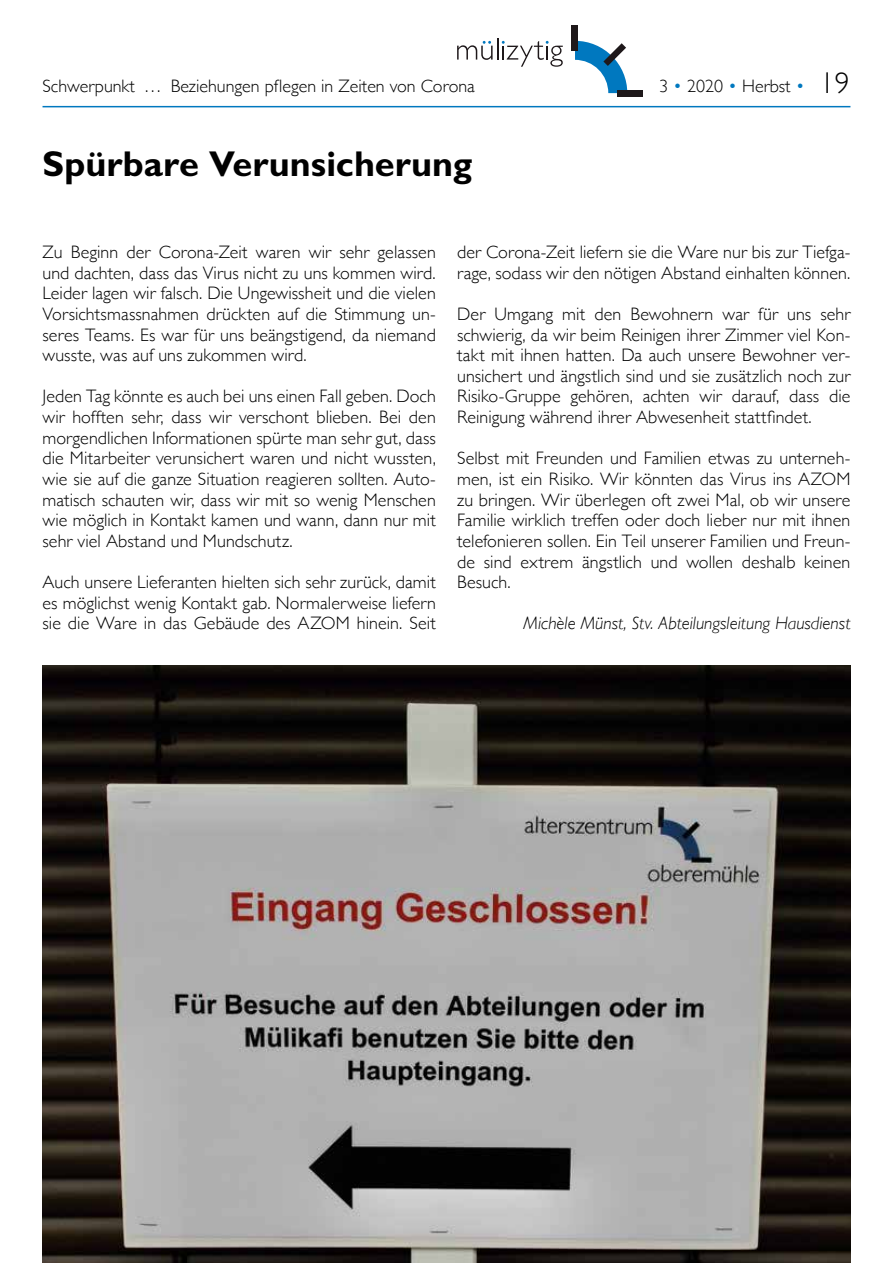
<style>
.page{position:relative;width:893px;height:1263px;background:#fff}
.page>*{position:absolute;margin:0;border:0;box-sizing:border-box;transform-origin:0 0}
.t1{font:700 36px "Gill Sans CE";color:#000}
.t2{font:300 18px/20.7px "Gill Sans";letter-spacing:.005em;color:#000;text-align:justify}
.t3{font:italic 300 18px "Gill Sans";color:#000}
.s1{color:#0078bf}
.s2{font-size:30px}
</style>
<div class="page">
<div style="left:617px;top:90px;width:26px;height:6px;background:#1e181a"></div>
<svg style="left:575px;top:41px;width:52px;height:52px"></svg>
<div style="left:572px;top:25px;width:6px;height:26px;background:#1e181a"></div>
<svg style="left:457px;top:38px;width:106px;height:29px"></svg>
<hr style="left:43px;top:106px;width:807px;height:1px;background:#0078bf">
<img style="left:42px;top:665px;width:808px;height:598px">
<p class="t2" style="left:43px;top:75px;width:434px">Schwerpunkt … Beziehungen pflegen in Zeiten von Corona</p>
<p class="t2" style="left:659px;top:75px;width:192px">3 <span class="s1">•</span> 2020 <span class="s1">•</span> Herbst <span class="s1">•</span> <span class="s2">19</span></p>
<h1 class="t1" style="left:43px;top:143px;width:431px">Spürbare Verunsicherung</h1>
<p class="t2" style="left:43px;top:241px;width:395px">Zu Beginn der Corona-Zeit waren wir sehr gelassen und dachten, dass das Virus nicht zu uns kommen wird.<br>Leider lagen wir falsch. Die Ungewissheit und die vielen Vorsichtsmassnahmen drückten auf die Stimmung un&shy;seres Teams. Es war für uns beängstigend, da niemand wusste, was auf uns zukommen wird.</p>
<p class="t2" style="left:43px;top:385px;width:395px">Jeden Tag könnte es auch bei uns einen Fall geben. Doch wir hofften sehr, dass wir verschont blieben. Bei den morgendlichen Informationen spürte man sehr gut, dass die Mitarbeiter verunsichert waren und nicht wussten, wie sie auf die ganze Situation reagieren sollten. Auto&shy;matisch schauten wir, dass wir mit so wenig Menschen wie möglich in Kontakt kamen und wann, dann nur mit sehr viel Abstand und Mundschutz.</p>
<p class="t2" style="left:43px;top:571px;width:395px">Auch unsere Lieferanten hielten sich sehr zurück, damit es möglichst wenig Kontakt gab. Normalerweise liefern sie die Ware in das Gebäude des AZOM hinein. Seit</p>
<p class="t2" style="left:457px;top:241px;width:395px">der Corona-Zeit liefern sie die Ware nur bis zur Tiefga&shy;rage, sodass wir den nötigen Abstand einhalten können.</p>
<p class="t2" style="left:457px;top:303px;width:395px">Der Umgang mit den Bewohnern war für uns sehr schwierig, da wir beim Reinigen ihrer Zimmer viel Kon&shy;takt mit ihnen hatten. Da auch unsere Bewohner ver&shy;unsichert und ängstlich sind und sie zusätzlich noch zur Risiko-Gruppe gehören, achten wir darauf, dass die Reinigung während ihrer Abwesenheit stattfindet.</p>
<p class="t2" style="left:457px;top:447px;width:395px">Selbst mit Freunden und Familien etwas zu unterneh&shy;men, ist ein Risiko. Wir könnten das Virus ins AZOM zu bringen. Wir überlegen oft zwei Mal, ob wir unsere Familie wirklich treffen oder doch lieber nur mit ihnen telefonieren sollen. Ein Teil unserer Familien und Freun&shy;de sind extrem ängstlich und wollen deshalb keinen Besuch.</p>
<p class="t3" style="left:524px;top:613px;width:328px">Michèle Münst, Stv. Abteilungsleitung Hausdienst</p>
</div>
